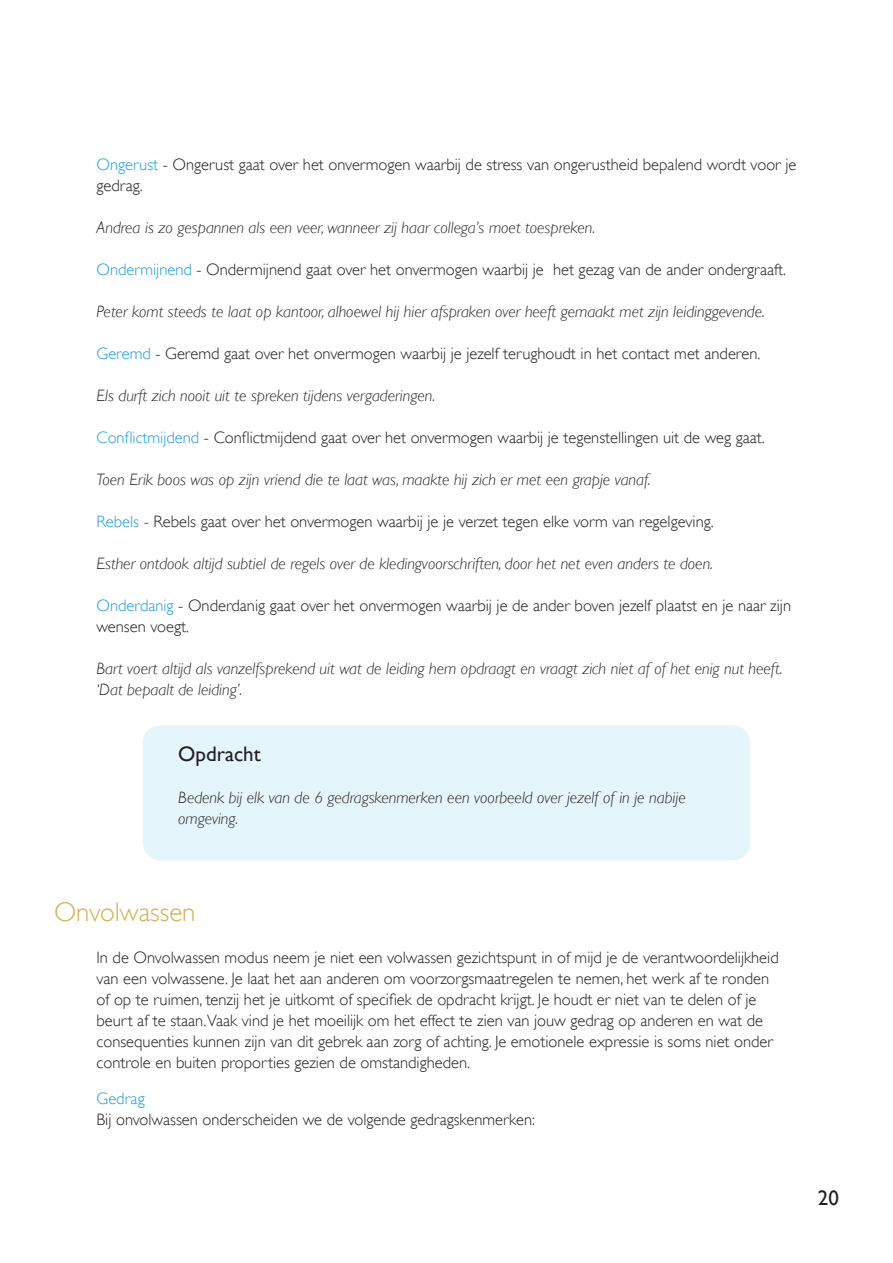
<style>
.page{position:relative;width:893px;height:1263px;background:#fff}
.page>*{position:absolute;margin:0;border:0;box-sizing:border-box;transform-origin:0 0}
.t1{font:300 27px "Gill Sans";color:#d4b055}
.t2{font:21px "Gill Sans";color:#231f20}
.t3{font:300 16.5px/21px "Gill Sans";color:#231f20}
.t4{font:italic 300 16.5px/21px "Gill Sans";color:#231f20}
.t5{font:300 16.5px "Gill Sans";color:#219cd8}
.s1{color:#219cd8}
.s2{color:#253f8e}
</style>
<div class="page">
<div style="left:143px;top:725px;width:607px;height:135px;background:#e5f5fc;border-radius:18px"></div>
<p class="t3" style="left:97px;top:154px;width:701px"><span class="s1">Ongerust</span> - Ongerust gaat over het onvermogen waarbij de stress van ongerustheid bepalend wordt voor je gedrag.</p>
<p class="t4" style="left:97px;top:217px;width:500px">Andrea is zo gespannen als een veer, wanneer zij haar collega’s moet toespreken.</p>
<p class="t3" style="left:97px;top:259px;width:691px"><span class="s1">Ondermijnend</span> - Ondermijnend gaat over het onvermogen waarbij je het gezag van de ander ondergraaft.</p>
<p class="t4" style="left:97px;top:301px;width:670px">Peter komt steeds te laat op kantoor, alhoewel hij hier afspraken over heeft gemaakt met zijn leidinggevende.</p>
<p class="t3" style="left:97px;top:343px;width:665px"><span class="s1">Geremd</span> - Geremd gaat over het onvermogen waarbij je jezelf terughoudt in het contact met anderen.</p>
<p class="t4" style="left:97px;top:385px;width:340px">Els durft zich nooit uit te spreken tijdens vergaderingen.</p>
<p class="t3" style="left:97px;top:427px;width:670px"><span class="s1">Conflictmijdend</span> - Conflictmijdend gaat over het onvermogen waarbij je tegenstellingen uit de weg gaat.</p>
<p class="t4" style="left:97px;top:469px;width:556px">Toen Erik boos was op zijn vriend die te laat was, maakte hij zich er met een grapje vanaf.</p>
<p class="t3" style="left:97px;top:511px;width:619px"><span class="s1">Rebels</span> <span class="s2">-</span> Rebels gaat over het onvermogen waarbij je je verzet tegen elke vorm van regelgeving.</p>
<p class="t4" style="left:97px;top:553px;width:618px">Esther ontdook altijd subtiel de regels over de kledingvoorschriften, door het net even anders te doen.</p>
<p class="t3" style="left:97px;top:595px;width:696px"><span class="s1">Onderdanig</span> - Onderdanig gaat over het onvermogen waarbij je de ander boven jezelf plaatst en je naar zijn wensen voegt.</p>
<p class="t4" style="left:97px;top:658px;width:687px">Bart voert altijd als vanzelfsprekend uit wat de leiding hem opdraagt en vraagt zich niet af of het enig nut heeft. ‘Dat bepaalt de leiding’.</p>
<p class="t2" style="left:178px;top:741px;width:84px">Opdracht</p>
<p class="t4" style="left:178px;top:787px;width:509px">Bedenk bij elk van de 6 gedragskenmerken een voorbeeld over jezelf of in je nabije omgeving.</p>
<h1 class="t1" style="left:54px;top:896px;width:143px">Onvolwassen</h1>
<p class="t3" style="left:97px;top:946px;width:684px">In de Onvolwassen modus neem je niet een volwassen gezichtspunt in of mijd je de verantwoordelijkheid van een volwassene. Je laat het aan anderen om voorzorgsmaatregelen te nemen, het werk af te ronden of op te ruimen, tenzij het je uitkomt of specifiek de opdracht krijgt. Je houdt er niet van te delen of je beurt af te staan.Vaak vind je het moeilijk om het effect te zien van jouw gedrag op anderen en wat de consequenties kunnen zijn van dit gebrek aan zorg of achting. Je emotionele expressie is soms niet onder controle en buiten proporties gezien de omstandigheden.</p>
<p class="t5" style="left:97px;top:1088px;width:50px">Gedrag</p>
<p class="t3" style="left:97px;top:1108px;width:440px">Bij onvolwassen onderscheiden we de volgende gedragskenmerken:</p>
<p class="t2" style="left:818px;top:1186px;width:22px">20</p>
</div>
